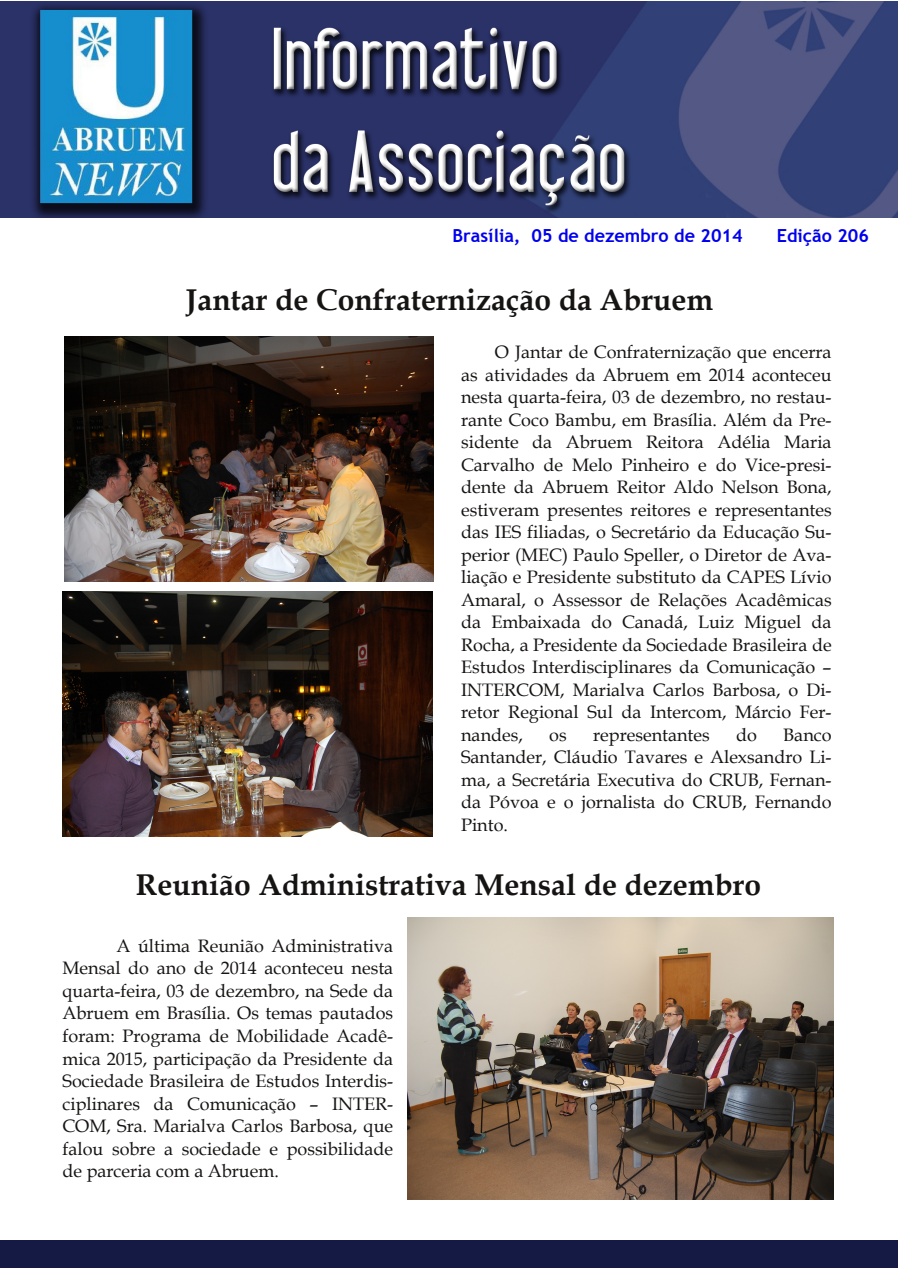
<style>
.page{position:relative;width:898px;height:1268px;background:#fff}
.page>*{position:absolute;margin:0;border:0;box-sizing:border-box;transform-origin:0 0}
.t1{font:700 30px "Book Antiqua";color:#161413}
.t2{font:18px/22.5px "Book Antiqua";color:#161413;text-align:justify}
.t3{font:700 18px "Trebuchet MS";color:#00e}
</style>
<div class="page">
<img style="left:1px;top:1px;width:896px;height:216px">
<div style="left:0;top:1240px;width:897px;height:27px;background:#151a44"></div>
<img style="left:64px;top:336px;width:370px;height:245px">
<img style="left:407px;top:917px;width:425px;height:282px">
<img style="left:63px;top:591px;width:369px;height:245px">
<p class="t3" style="left:452px;top:225px;width:291px">Brasília, 05 de dezembro de 2014</p>
<p class="t3" style="left:776px;top:225px;width:94px">Edição 206</p>
<h1 class="t1" style="left:186px;top:282px;width:528px">Jantar de Confraternização da Abruem</h1>
<p class="t2" style="left:461px;top:341px;width:372px;text-indent:34px">O Jantar de Confraternização que encerra as atividades da Abruem em 2014 aconteceu nesta quarta-feira, 03 de dezembro, no restau&shy;rante Coco Bambu, em Brasília. Além da Pre&shy;sidente da Abruem Reitora Adélia Maria Carvalho de Melo Pinheiro e do Vice-presi&shy;dente da Abruem Reitor Aldo Nelson Bona, estiveram presentes reitores e representantes das IES filiadas, o Secretário da Educação Su&shy;perior (MEC) Paulo Speller, o Diretor de Ava&shy;liação e Presidente substituto da CAPES Lívio Amaral, o Assessor de Relações Acadêmicas da Embaixada do Canadá, Luiz Miguel da Rocha, a Presidente da Sociedade Brasileira de Estudos Interdisciplinares da Comunicação – INTERCOM, Marialva Carlos Barbosa, o Di&shy;retor Regional Sul da Intercom, Márcio Fer&shy;nandes,</p>
<p class="t2" style="left:549px;top:723px;width:19px">os</p>
<p class="t2" style="left:593px;top:723px;width:118px">representantes</p>
<p class="t2" style="left:735px;top:723px;width:22px">do</p>
<p class="t2" style="left:461px;top:723px;width:372px;text-indent:322px">Banco Santander, Cláudio Tavares e Alexsandro Li&shy;ma, a Secretária Executiva do CRUB, Fernan&shy;da Póvoa e o jornalista do CRUB, Fernando Pinto.</p>
<h1 class="t1" style="left:136px;top:867px;width:626px">Reunião Administrativa Mensal de dezembro</h1>
<p class="t2" style="left:62px;top:934px;width:332px;text-indent:54px">A última Reunião Administrativa Mensal do ano de 2014 aconteceu nesta quarta-feira, 03 de dezembro, na Sede da Abruem em Brasília. Os temas pautados foram: Programa de Mobilidade Acadê&shy;mica 2015, participação da Presidente da Sociedade Brasileira de Estudos Interdis&shy;ciplinares da Comunicação – INTER-COM, Sra. Marialva Carlos Barbosa, que falou sobre a sociedade e possibilidade de parceria com a Abruem.</p>
</div>
